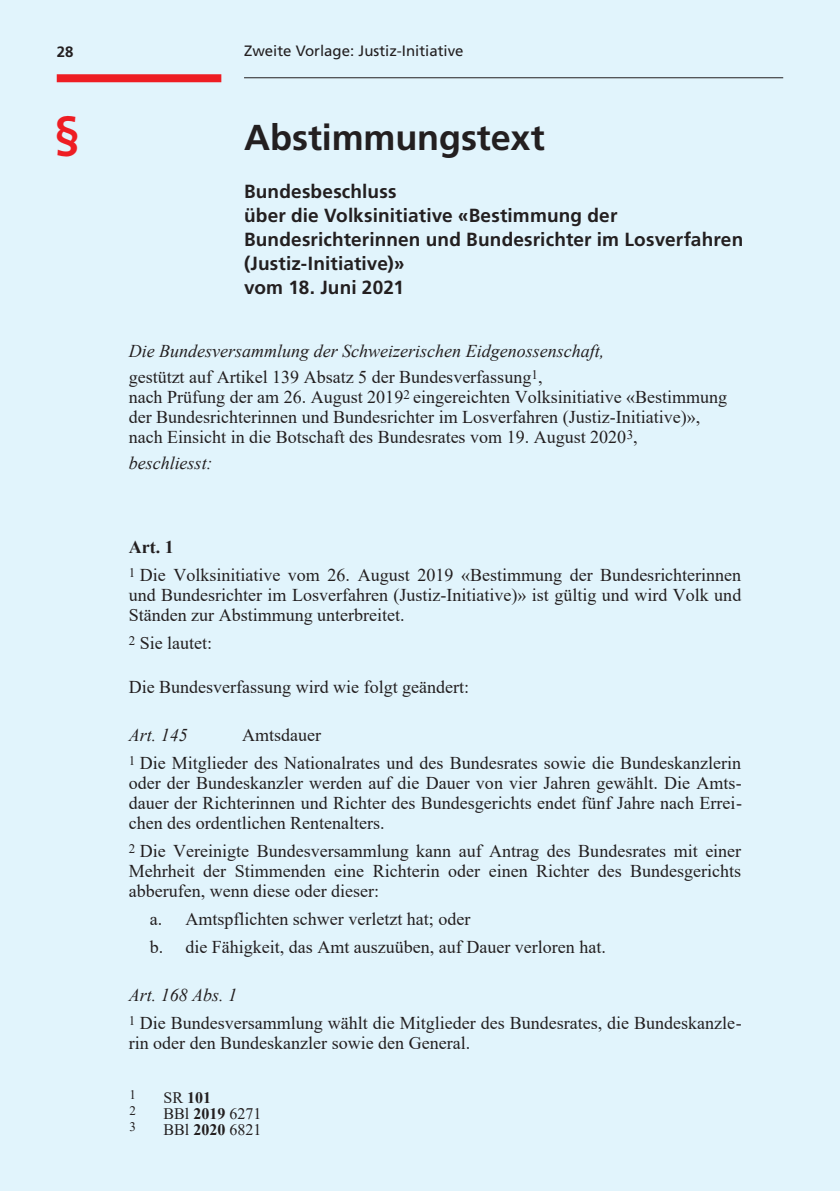
<style>
.page{position:relative;width:840px;height:1191px;background:#fff}
.page>*{position:absolute;margin:0;border:0;box-sizing:border-box;transform-origin:0 0}
.t1{font:700 48px "Frutiger LT Pro";color:#ee1d23}
.t2{font:700 36px "Frutiger LT Pro";letter-spacing:-.005em;color:#231f20}
.t3{font:700 19px/24px "Frutiger LT Pro";letter-spacing:.01em;color:#231f20}
.t4{font:18px/20px "Times New Roman";color:#231f20;text-align:justify}
.t5{font:italic 18px/26px "Times New Roman";color:#231f20}
.t6{font:700 18px "Times New Roman";color:#231f20}
.t7{font:16px "Times New Roman";color:#231f20}
.t8{font:700 16px "Times New Roman";color:#231f20}
.t9{font:15px "Frutiger LT Pro";color:#231f20}
.t10{font:700 15px "Frutiger LT Pro";color:#231f20}
.t11{font:13px "Times New Roman";color:#231f20}
.s1{font-style:normal}
.s2{font-weight:400}
.s3{font-weight:700}
</style>
<div class="page">
<div style="left:0;top:0;width:839px;height:1191px;background:#e1f4fc"></div>
<hr style="left:244px;top:77px;width:538px;height:1px;background:#231f20">
<div style="left:57px;top:74px;width:164px;height:8px;background:#ee1d23"></div>
<p class="t10" style="left:57px;top:46px;width:18px">28</p>
<h1 class="t1" style="left:54px;top:116px;width:28px">§</h1>
<p class="t9" style="left:244px;top:42px;width:221px">Zweite Vorlage: Justiz-Initiative</p>
<h2 class="t2" style="left:244px;top:124px;width:302px">Abstimmungstext</h2>
<p class="t3" style="left:244px;top:182px;width:500px">Bundesbeschluss<br>über die Volksinitiative «Bestimmung der<br>Bundesrichterinnen und Bundesrichter im Losverfahren (Justiz-Initiative)»<br>vom 18. Juni 2021</p>
<p class="t5" style="left:129px;top:337px;width:477px">Die Bundesversammlung der Schweizerischen Eidgenossenschaft, <span class="s1">gestützt auf Artikel 139 Absatz 5 der Bundesverfassung</span><sup>1</sup><span class="s1">,</span></p>
<p class="t4" style="left:129px;top:387px;width:599px;text-align:left">nach Prüfung der am 26. August 2019<sup>2</sup> eingereichten Volksinitiative «Bestimmung der Bundesrichterinnen und Bundesrichter im Losverfahren (Justiz-Initiative)», nach Einsicht in die Botschaft des Bundesrates vom 19. August 2020<sup>3</sup>,</p>
<p class="t5" style="left:129px;top:449px;width:85px">beschliesst:</p>
<h3 class="t6" style="left:129px;top:534px;width:46px">Art. 1</h3>
<p class="t4" style="left:129px;top:565px;width:613px"><sup>1</sup> Die Volksinitiative vom 26. August 2019 «Bestimmung der Bundesrichterinnen und Bundesrichter im Losverfahren (Justiz-Initiative)» ist gültig und wird Volk und Ständen zur Abstimmung unterbreitet.</p>
<p class="t4" style="left:129px;top:633px;width:85px"><sup>2</sup> Sie lautet:</p>
<p class="t4" style="left:129px;top:677px;width:342px">Die Bundesverfassung wird wie folgt geändert:</p>
<h4 class="t5" style="left:129px;top:721px;width:60px">Art. 145</h4>
<h4 class="t4" style="left:242px;top:725px;width:80px">Amtsdauer</h4>
<p class="t4" style="left:129px;top:753px;width:614px"><sup>1</sup> Die Mitglieder des Nationalrates und des Bundesrates sowie die Bundeskanzlerin oder der Bundeskanzler werden auf die Dauer von vier Jahren gewählt. Die Amts&shy;dauer der Richterinnen und Richter des Bundesgerichts endet fünf Jahre nach Errei&shy;chen des ordentlichen Rentenalters.</p>
<p class="t4" style="left:129px;top:841px;width:613px"><sup>2</sup> Die Vereinigte Bundesversammlung kann auf Antrag des Bundesrates mit einer Mehrheit der Stimmenden eine Richterin oder einen Richter des Bundesgerichts abberufen, wenn diese oder dieser:</p>
<p class="t4" style="left:150px;top:909px;width:322px">a. Amtspflichten schwer verletzt hat; oder</p>
<p class="t4" style="left:150px;top:937px;width:457px">b. die Fähigkeit, das Amt auszuüben, auf Dauer verloren hat.</p>
<h4 class="t5" style="left:129px;top:981px;width:110px">Art. 168 Abs. 1</h4>
<p class="t4" style="left:129px;top:1013px;width:614px"><sup>1</sup> Die Bundesversammlung wählt die Mitglieder des Bundesrates, die Bundeskanzle&shy;rin oder den Bundeskanzler sowie den General.</p>
<p class="t11" style="left:129px;top:1086px;width:8px">1</p>
<p class="t8" style="left:163px;top:1085px;width:49px"><span class="s2">SR</span> 101</p>
<p class="t11" style="left:129px;top:1102px;width:8px">2</p>
<p class="t7" style="left:163px;top:1103px;width:99px">BBl <span class="s3">2019</span> 6271</p>
<p class="t11" style="left:129px;top:1118px;width:8px">3</p>
<p class="t7" style="left:163px;top:1119px;width:99px">BBl <span class="s3">2020</span> 6821</p>
</div>
